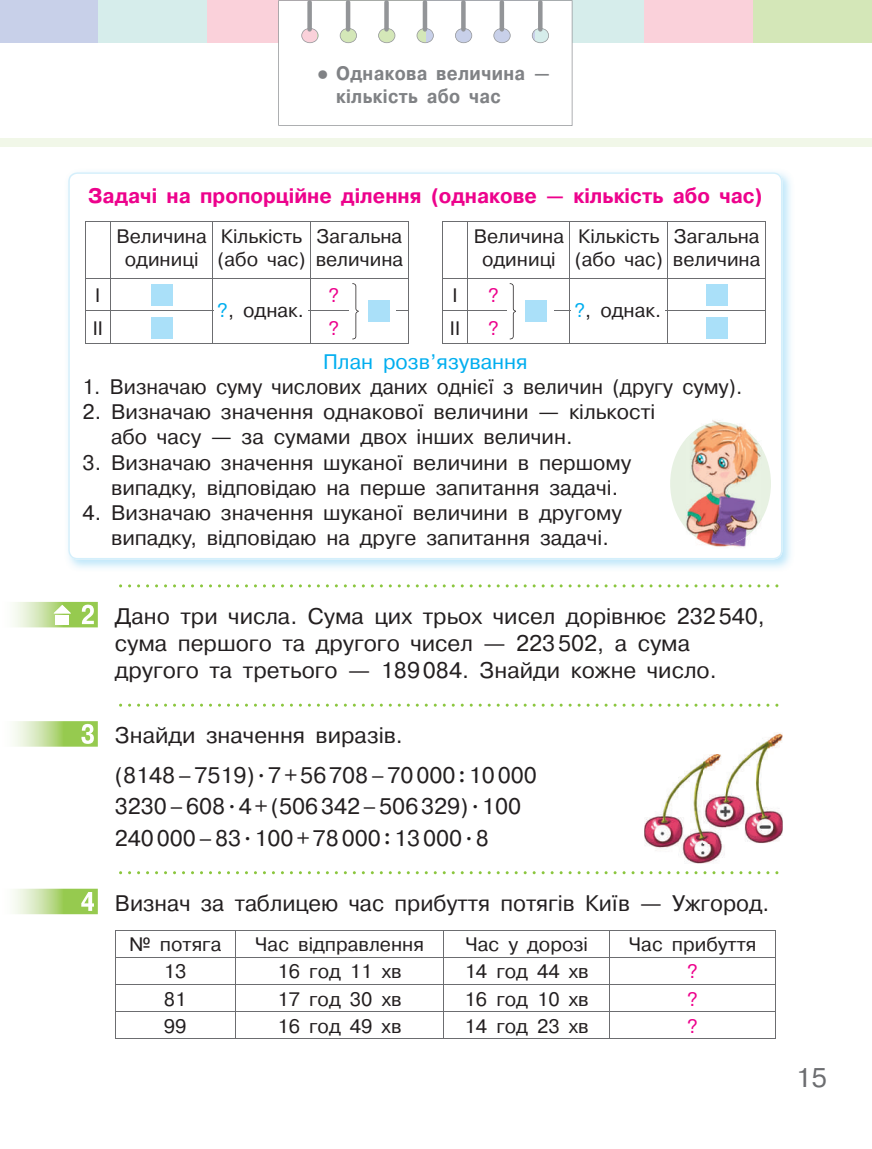
<style>
.page{position:relative;width:872px;height:1149px;background:#fff}
.page>*{position:absolute;margin:0;border:0;box-sizing:border-box;transform-origin:0 0}
.t1{font:27px "Pragmatica C";color:#6c6d70}
.t2{font:22.5px/27px "Pragmatica C";color:#231f20}
.t3{font:21px "Pragmatica C";color:#231f20}
.t4{font:700 21px "Pragmatica C";color:#ed028c;scale:.95 1}
.t5{font:21px "Pragmatica C";color:#00aeef}
.t6{font:19.5px/23.4px "Pragmatica C";color:#231f20}
.t7{font:700 19.5px/22.5px "Pragmatica C";letter-spacing:.02em;color:#808285;scale:.9 1}
.t8{font:19.5px "Pragmatica C";color:#ed028c}
.s1{font-size:24px}
.s2{color:#00aeef}
.s3{font-family:"Pragmatica Cond C";font-weight:700;font-size:27px;color:#fff}
.s4{font-family:"School Book C"}
</style>
<div class="page">
<div style="left:0;top:138px;width:872px;height:9px;background:#f1f7e8"></div>
<div style="left:753px;top:0;width:119px;height:43px;background:#d4e7b8"></div>
<div style="left:643px;top:0;width:110px;height:43px;background:#fad1da"></div>
<div style="left:534px;top:0;width:109px;height:43px;background:#d6edeb"></div>
<div style="left:98px;top:0;width:109px;height:43px;background:#d6edeb"></div>
<div style="left:0;top:0;width:98px;height:43px;background:#c8d0e9"></div>
<div style="left:207px;top:0;width:109px;height:43px;background:#fad1da"></div>
<svg style="left:278px;top:0;width:294px;height:126px"></svg>
<svg style="left:461px;top:0;width:4px;height:32px"></svg>
<div style="left:307px;top:0;width:5px;height:32px;background:#939598;border-radius:2px"></div>
<hr style="left:538px;top:0;width:4px;height:32px;background:#939598;border-radius:2px">
<div style="left:384px;top:0;width:5px;height:32px;background:#939598;border-radius:2px"></div>
<div style="left:499px;top:0;width:5px;height:32px;background:#939598;border-radius:2px"></div>
<hr style="left:346px;top:0;width:4px;height:32px;background:#939598;border-radius:2px">
<hr style="left:423px;top:0;width:4px;height:32px;background:#939598;border-radius:2px">
<svg style="left:119px;top:584px;width:659px;height:3px"></svg>
<svg style="left:119px;top:703px;width:659px;height:3px"></svg>
<svg style="left:119px;top:871px;width:659px;height:2px"></svg>
<img style="left:69px;top:173px;width:722px;height:395px">
<svg style="left:68px;top:172px;width:714px;height:387px"></svg>
<div style="left:670px;top:422px;width:101px;height:123px;background:#e7f1e2;border-radius:50%"></div>
<img style="left:686px;top:419px;width:75px;height:129px">
<img style="left:686px;top:422px;width:75px;height:123px">
<hr style="left:115px;top:956px;width:120px;height:1px;background:#6c6d70">
<hr style="left:235px;top:956px;width:209px;height:1px;background:#6c6d70">
<hr style="left:444px;top:956px;width:165px;height:1px;background:#6c6d70">
<hr style="left:609px;top:956px;width:167px;height:1px;background:#6c6d70">
<hr style="left:115px;top:983px;width:120px;height:1px;background:#6c6d70">
<hr style="left:235px;top:983px;width:209px;height:1px;background:#6c6d70">
<hr style="left:444px;top:983px;width:165px;height:1px;background:#6c6d70">
<hr style="left:609px;top:983px;width:167px;height:1px;background:#6c6d70">
<hr style="left:115px;top:1010px;width:120px;height:1px;background:#6c6d70">
<hr style="left:235px;top:1010px;width:209px;height:1px;background:#6c6d70">
<svg style="left:235px;top:930px;width:1px;height:107px"></svg>
<hr style="left:444px;top:1010px;width:165px;height:1px;background:#6c6d70">
<svg style="left:443px;top:930px;width:1px;height:107px"></svg>
<hr style="left:609px;top:1010px;width:167px;height:1px;background:#6c6d70">
<svg style="left:609px;top:930px;width:1px;height:107px"></svg>
<hr style="left:115px;top:929px;width:120px;height:1px;background:#6c6d70">
<hr style="left:235px;top:929px;width:209px;height:1px;background:#6c6d70">
<hr style="left:444px;top:929px;width:165px;height:1px;background:#6c6d70">
<hr style="left:609px;top:929px;width:167px;height:1px;background:#6c6d70">
<svg style="left:115px;top:930px;width:1px;height:107px"></svg>
<svg style="left:775px;top:930px;width:1px;height:107px"></svg>
<hr style="left:115px;top:1037px;width:120px;height:1px;background:#6c6d70">
<hr style="left:235px;top:1037px;width:209px;height:1px;background:#6c6d70">
<hr style="left:444px;top:1037px;width:165px;height:1px;background:#6c6d70">
<hr style="left:609px;top:1037px;width:167px;height:1px;background:#6c6d70">
<img style="left:13px;top:601px;width:85px;height:26px">
<img style="left:82px;top:604px;width:12px;height:20px">
<svg style="left:54px;top:604px;width:17px;height:20px"></svg>
<img style="left:725px;top:733px;width:57px;height:110px">
<img style="left:644px;top:762px;width:81px;height:102px">
<img style="left:703px;top:754px;width:22px;height:89px">
<img style="left:13px;top:721px;width:85px;height:25px">
<img style="left:81px;top:723px;width:13px;height:20px">
<img style="left:13px;top:888px;width:85px;height:25px">
<img style="left:81px;top:891px;width:13px;height:19px">
<p class="t7" style="left:336px;top:62px;width:239px;text-indent:-21px"><span class="s1">•</span> однакова величина — кількість або час</p>
<p class="t4" style="left:88px;top:184px;width:711px">Задачі на пропорційне ділення (однакове — кількість або час)</p>
<p class="t6" style="left:116px;top:224px;width:92px;text-align:center">Величина одиниці</p>
<p class="t6" style="left:217px;top:224px;width:90px">Кількість (або час)</p>
<p class="t6" style="left:316px;top:224px;width:89px">Загальна величина</p>
<p class="t6" style="left:95px;top:284px;width:7px">І</p>
<p class="t8" style="left:328px;top:285px;width:12px">?</p>
<p class="t6" style="left:93px;top:316px;width:12px">ІІ</p>
<p class="t8" style="left:328px;top:317px;width:12px">?</p>
<p class="t6" style="left:474px;top:224px;width:92px;text-align:center">Величина одиниці</p>
<p class="t6" style="left:575px;top:224px;width:90px">Кількість (або час)</p>
<p class="t6" style="left:673px;top:224px;width:89px">Загальна величина</p>
<p class="t6" style="left:452px;top:284px;width:7px">І</p>
<p class="t8" style="left:488px;top:285px;width:12px">?</p>
<p class="t6" style="left:450px;top:316px;width:12px">ІІ</p>
<p class="t8" style="left:488px;top:317px;width:12px">?</p>
<p class="t6" style="left:217px;top:298px;width:88px"><span class="s2">?</span>, однак .</p>
<p class="t6" style="left:574px;top:298px;width:88px"><span class="s2">?</span>, однак .</p>
<p class="t5" style="left:323px;top:349px;width:206px">План розв’язування</p>
<p class="t3" style="left:82px;top:375px;width:661px">1 . Визначаю суму числових даних однієї з величин (другу суму) .</p>
<p class="t3" style="left:82px;top:400px;width:574px">2 . Визначаю значення однакової величини — кількості</p>
<p class="t3" style="left:111px;top:425px;width:463px">або часу — за сумами двох інших величин .</p>
<p class="t3" style="left:82px;top:450px;width:550px">3 . Визначаю значення шуканої величини в першому</p>
<p class="t3" style="left:111px;top:475px;width:508px">випадку, відповідаю на перше запитання задачі .</p>
<p class="t3" style="left:82px;top:501px;width:541px">4 . Визначаю значення шуканої величини в другому</p>
<p class="t3" style="left:111px;top:526px;width:499px">випадку, відповідаю на друге запитання задачі .</p>
<p class="t2" style="left:115px;top:602px;width:651px;text-indent:-34px"><span class="s3">2</span> Дано три числа . Сума цих трьох чисел дорівнює 232 540, сума першого та другого чисел — 223 502, а сума другого та третього — 189 084 . Знайди кожне число .</p>
<p class="t2" style="left:115px;top:715px;width:423px;line-height:39.8px;text-indent:-34px"><span class="s3">3</span> Знайди значення виразів .<br>(8148 – 7519) <sup>.</sup> 7 + 56 708 – 70 000 <span class="s4">:</span> 10 000</p>
<p class="t2" style="left:115px;top:791px;width:408px;line-height:31.2px">3230 – 608 <sup>.</sup> 4 + (506 342 – 506 329) <sup>.</sup> 100<br>240 000 – 83 <sup>.</sup> 100 + 78 000 <span class="s4">:</span> 13 000 <sup>.</sup> 8</p>
<p class="t2" style="left:81px;top:889px;width:690px"><span class="s3">4</span> Визнач за таблицею час прибуття потягів Київ — Ужгород .</p>
<p class="t6" style="left:129px;top:932px;width:94px">№ потяга</p>
<p class="t6" style="left:255px;top:932px;width:170px">Час відправлення</p>
<p class="t6" style="left:465px;top:932px;width:124px">Час у дорозі</p>
<p class="t6" style="left:629px;top:932px;width:129px">Час прибуття</p>
<p class="t6" style="left:164px;top:959px;width:24px">13</p>
<p class="t6" style="left:277px;top:959px;width:126px">16 год 11 хв</p>
<p class="t6" style="left:464px;top:959px;width:126px">14 год 44 хв</p>
<p class="t8" style="left:687px;top:960px;width:12px">?</p>
<p class="t6" style="left:164px;top:986px;width:24px">81</p>
<p class="t6" style="left:277px;top:986px;width:126px">17 год 30 хв</p>
<p class="t6" style="left:464px;top:986px;width:126px">16 год 10 хв</p>
<p class="t8" style="left:687px;top:987px;width:12px">?</p>
<p class="t6" style="left:164px;top:1013px;width:24px">99</p>
<p class="t6" style="left:277px;top:1013px;width:126px">16 год 49 хв</p>
<p class="t6" style="left:464px;top:1013px;width:126px">14 год 23 хв</p>
<p class="t8" style="left:687px;top:1014px;width:12px">?</p>
<p class="t1" style="left:796px;top:1062px;width:33px">15</p>
</div>
